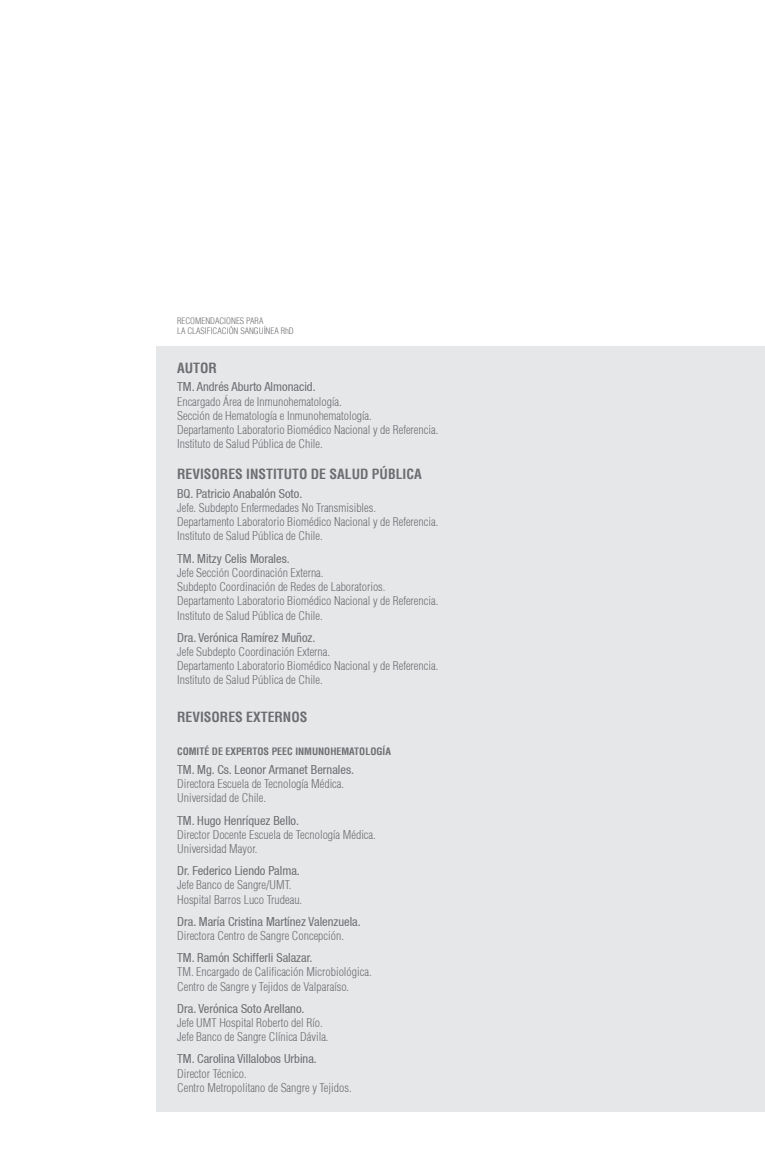
<style>
.page{position:relative;width:765px;height:1170px;background:#fff}
.page>*{position:absolute;margin:0;border:0;box-sizing:border-box;transform-origin:0 0}
.titulo{font:700 condensed 13.75px "Helvetica";color:#6c6d70}
.nombre{font:condensed 12.5px "Helvetica 57";color:#6c6d70}
.texto_bajada{font:300 condensed 11.88px "Helvetica";color:#6c6d70}
.titulo-2{font:700 condensed 10px "Helvetica";color:#6c6d70}
.titulo_00{font:300 condensed 8.75px "Helvetica";color:#6c6d70}
</style>
<div class="page">
<div style="left:156px;top:346px;width:609px;height:765px;background:#e6e7e9"></div>
<p class="titulo_00" style="left:177px;top:315px;width:88px">RECOMENDACIONES PARA</p>
<p class="titulo_00" style="left:177px;top:326px;width:118px">LA CLASIFICACIÓN SANGUÍNEA RhD</p>
<p class="titulo" style="left:177px;top:359px;width:41px">AUTOR</p>
<p class="nombre" style="left:177px;top:379px;width:140px">TM. Andrés Aburto Almonacid.</p>
<p class="texto_bajada" style="left:177px;top:394px;width:166px">Encargado Área de Inmunohematología.</p>
<p class="texto_bajada" style="left:177px;top:408px;width:196px">Sección de Hematología e Inmunohematología.</p>
<p class="texto_bajada" style="left:177px;top:422px;width:263px">Departamento Laboratorio Biomédico Nacional y de Referencia.</p>
<p class="texto_bajada" style="left:177px;top:436px;width:147px">Instituto de Salud Pública de Chile.</p>
<p class="titulo" style="left:177px;top:465px;width:246px">REVISORES INSTITUTO DE SALUD PÚBLICA</p>
<p class="nombre" style="left:177px;top:486px;width:127px">BQ. Patricio Anabalón Soto.</p>
<p class="texto_bajada" style="left:177px;top:500px;width:200px">Jefe. Subdepto Enfermedades No Transmisibles.</p>
<p class="texto_bajada" style="left:177px;top:514px;width:263px">Departamento Laboratorio Biomédico Nacional y de Referencia.</p>
<p class="texto_bajada" style="left:177px;top:528px;width:147px">Instituto de Salud Pública de Chile.</p>
<p class="nombre" style="left:177px;top:551px;width:114px">TM. Mitzy Celis Morales.</p>
<p class="texto_bajada" style="left:177px;top:565px;width:148px">Jefe Sección Coordinación Externa.</p>
<p class="texto_bajada" style="left:177px;top:579px;width:210px">Subdepto Coordinación de Redes de Laboratorios.</p>
<p class="texto_bajada" style="left:177px;top:593px;width:263px">Departamento Laboratorio Biomédico Nacional y de Referencia.</p>
<p class="texto_bajada" style="left:177px;top:608px;width:147px">Instituto de Salud Pública de Chile.</p>
<p class="nombre" style="left:177px;top:630px;width:140px">Dra. Verónica Ramírez Muñoz.</p>
<p class="texto_bajada" style="left:177px;top:644px;width:154px">Jefe Subdepto Coordinación Externa.</p>
<p class="texto_bajada" style="left:177px;top:658px;width:263px">Departamento Laboratorio Biomédico Nacional y de Referencia.</p>
<p class="texto_bajada" style="left:177px;top:672px;width:147px">Instituto de Salud Pública de Chile.</p>
<p class="titulo" style="left:177px;top:708px;width:132px">REVISORES EXTERNOS</p>
<p class="titulo-2" style="left:177px;top:745px;width:215px">COMITÉ DE EXPERTOS PEEC INMUNOHEMATOLOGÍA</p>
<p class="nombre" style="left:177px;top:762px;width:178px">TM. Mg. Cs. Leonor Armanet Bernales.</p>
<p class="texto_bajada" style="left:177px;top:776px;width:169px">Directora Escuela de Tecnología Médica.</p>
<p class="texto_bajada" style="left:177px;top:790px;width:91px">Universidad de Chile.</p>
<p class="nombre" style="left:177px;top:812px;width:123px">TM. Hugo Henríquez Bello.</p>
<p class="texto_bajada" style="left:177px;top:827px;width:200px">Director Docente Escuela de Tecnología Médica.</p>
<p class="texto_bajada" style="left:177px;top:841px;width:82px">Universidad Mayor.</p>
<p class="nombre" style="left:177px;top:863px;width:124px">Dr. Federico Liendo Palma.</p>
<p class="texto_bajada" style="left:177px;top:877px;width:116px">Jefe Banco de Sangre/UMT.</p>
<p class="texto_bajada" style="left:177px;top:891px;width:127px">Hospital Barros Luco Trudeau.</p>
<p class="nombre" style="left:177px;top:914px;width:185px">Dra. María Cristina Martínez Valenzuela.</p>
<p class="texto_bajada" style="left:177px;top:928px;width:168px">Directora Centro de Sangre Concepción.</p>
<p class="nombre" style="left:177px;top:950px;width:137px">TM. Ramón Schifferli Salazar.</p>
<p class="texto_bajada" style="left:177px;top:964px;width:196px">TM. Encargado de Calificación Microbiológica.</p>
<p class="texto_bajada" style="left:177px;top:978px;width:174px">Centro de Sangre y Tejidos de Valparaíso.</p>
<p class="nombre" style="left:177px;top:1000px;width:129px">Dra. Verónica Soto Arellano.</p>
<p class="texto_bajada" style="left:177px;top:1015px;width:147px">Jefe UMT Hospital Roberto del Río.</p>
<p class="texto_bajada" style="left:177px;top:1029px;width:153px">Jefe Banco de Sangre Clínica Dávila.</p>
<p class="nombre" style="left:177px;top:1051px;width:141px">TM. Carolina Villalobos Urbina.</p>
<p class="texto_bajada" style="left:177px;top:1065px;width:71px">Director Técnico.</p>
<p class="texto_bajada" style="left:177px;top:1079px;width:176px">Centro Metropolitano de Sangre y Tejidos.</p>
</div>
